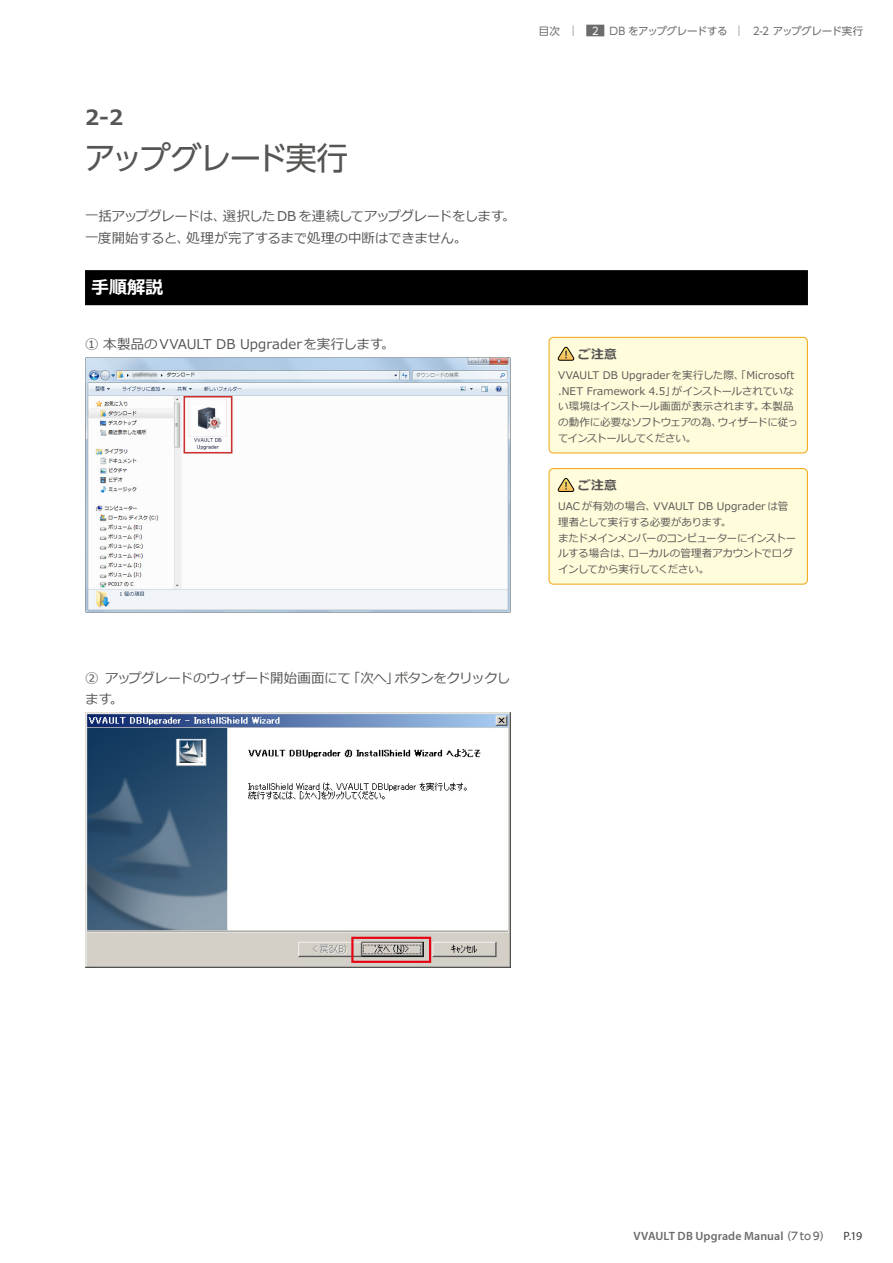
<style>
.page{position:relative;width:893px;height:1263px;background:#fff}
.page>*{position:absolute;margin:0;border:0;box-sizing:border-box;transform-origin:0 0}
.t1{font:31.5px "UD Shin Go Pro";letter-spacing:-.07em;color:#575554}
.t2{font:700 21px "Meiryo";color:#575554}
.t3{font:700 18px "Meiryo";color:#fff}
.t4{font:13.5px/22.5px "Meiryo";letter-spacing:-.02em;color:#575554}
.t5{font:13.5px/21px "Meiryo";letter-spacing:-.05em;color:#575554}
.t6{font:13.5px "Meiryo";color:#575554}
.t7{font:700 12.75px "Meiryo";letter-spacing:.025em;color:#575554}
.t8{font:600 12px "Myriad Pro";letter-spacing:.01em;color:#6d6c6c}
.t9{font:10.5px/15.8px "Meiryo";letter-spacing:-.01em;color:#575554}
.t10{font:10.5px "UD Shin Go Pro";letter-spacing:-.045em;color:#6d6c6c}
.s1{color:#fff}
.s2{font-family:"UD Shin Go Pro";font-weight:500;font-size:10.5px}
.s3{font-weight:400;color:#3e3a39}
</style>
<div class="page">
<div style="left:85px;top:270px;width:723px;height:35px;background:#000"></div>
<img style="left:85px;top:358px;width:425px;height:255px">
<div style="left:549px;top:337px;width:258px;height:116px;background:#fffcdb;border-radius:4px"></div>
<svg style="left:557px;top:347px;width:17px;height:13px"></svg>
<div style="left:549px;top:337px;width:259px;height:116px;border:1px solid #f0aa1d;border-radius:4px"></div>
<div style="left:549px;top:469px;width:258px;height:115px;background:#fffcdb;border-radius:4px"></div>
<svg style="left:557px;top:478px;width:17px;height:14px"></svg>
<div style="left:549px;top:468px;width:259px;height:117px;border:1px solid #f0aa1d;border-radius:4px"></div>
<img style="left:85px;top:713px;width:425px;height:255px">
<div style="left:586px;top:25px;width:18px;height:11px;background:#6d6c6c"></div>
<h2 class="t2" style="left:85px;top:102px;width:40px">2-2</h2>
<h1 class="t1" style="left:84px;top:133px;width:266px">アップグレード実行</h1>
<p class="t4" style="left:85px;top:205px;width:432px">一括アップグレードは、選択した DB を連続してアップグレードをします。一度開始すると、処理が完了するまで処理の中断はできません。</p>
<h3 class="t3" style="left:91px;top:275px;width:73px">手順解説</h3>
<p class="t6" style="left:85px;top:334px;width:311px">① 本製品のVVAULT DB Upgraderを実行します。</p>
<p class="t10" style="left:539px;top:22px;width:22px">目次</p>
<p class="t10" style="left:581px;top:22px;width:148px">［<span class="s1">2</span>］DB をアップグレードする</p>
<p class="t10" style="left:753px;top:22px;width:112px">2-2 アップグレード実行</p>
<p class="t7" style="left:578px;top:345px;width:40px">ご注意</p>
<p class="t9" style="left:558px;top:368px;width:242px">VVAULT DB Upgraderを実行した際、「Microsoft .NET Framework 4.5」がインストールされていない環境はインストール画面が表示されます。本製品の動作に必要なソフトウェアの為、ウィザードに従ってインストールしてください。</p>
<p class="t7" style="left:578px;top:476px;width:40px">ご注意</p>
<p class="t9" style="left:558px;top:499px;width:240px">UAC が有効の場合、VVAULT DB Upgrader は管理者として実行する必要があります。<br>またドメインメンバーのコンピューターにインストールする場合は、ローカルの管理者アカウントでログインしてから実行してください。</p>
<p class="t5" style="left:85px;top:668px;width:427px">② アップグレードのウィザード開始画面にて「次へ」ボタンをクリックします。</p>
<p class="t8" style="left:633px;top:1228px;width:230px">VVAULT DB Upgrade Manual <span class="s2">（7 to 9）</span> <span class="s3">P.19</span></p>
</div>
